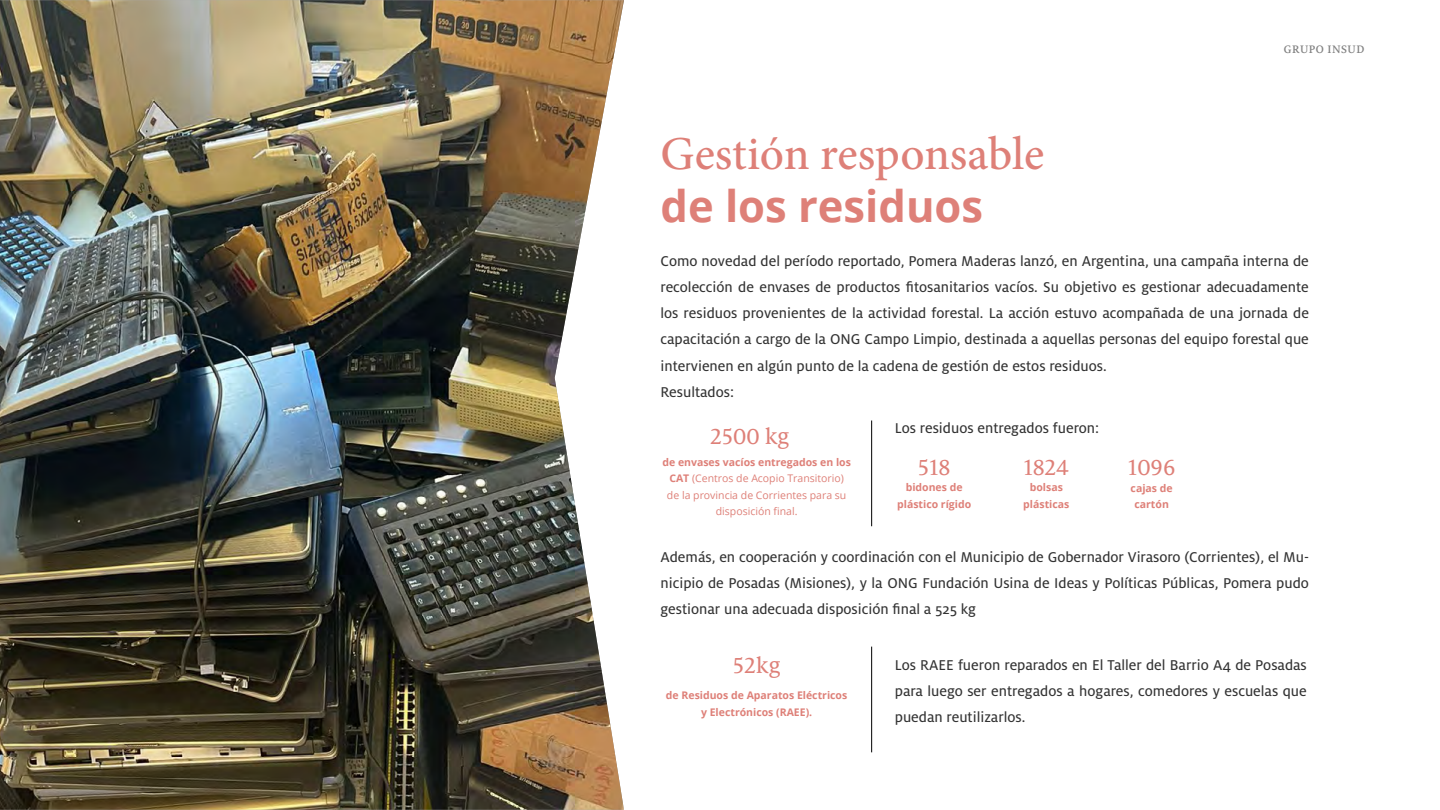
<style>
.page{position:relative;width:1440px;height:810px;background:#fff}
.page>*{position:absolute;margin:0;border:0;box-sizing:border-box;transform-origin:0 0}
.t1{font:500 47.25px "Minion Pro";letter-spacing:-.005em;color:#de8078}
.t2{font:700 43.5px "Open Sans";color:#de8078}
.t3{font:24px "Milo Serif OT Text";color:#de8078}
.t4{font:15.75px/26.2px "Milo OT Text";color:#333;text-align:justify}
.t5{font:500 12px "Milo Serif OT";letter-spacing:.04em;color:#818181}
.t6{font:10.5px/16.5px "Open Sans";color:#de8078;text-align:center}
.t7{font:700 10.5px/16.5px "Open Sans";color:#de8078;text-align:center}
.s1{font-weight:700}
</style>
<div class="page">
<img style="left:0;top:0;width:624px;height:810px">
<hr style="left:872px;top:421px;width:1px;height:105px;background:#000">
<hr style="left:872px;top:647px;width:1px;height:105px;background:#000">
<h1 class="t1" style="left:660px;top:122px;width:385px">Gestión responsable</h1>
<h2 class="t2" style="left:660px;top:175px;width:324px">de los residuos</h2>
<p class="t5" style="left:1284px;top:43px;width:82px">GRUPO INSUD</p>
<p class="t4" style="left:660px;top:248px;width:650px;text-align:left">Como novedad del período reportado, Pomera Maderas lanzó, en Argentina, una campaña interna de recolección de envases de productos fitosanitarios vacíos. Su objetivo es gestionar adecuadamente los residuos provenientes de la actividad forestal. La acción estuvo acompañada de una jornada de capacitación a cargo de la ONG Campo Limpio, destinada a aquellas personas del equipo forestal que intervienen en algún punto de la cadena de gestión de estos residuos.<br>Resultados:</p>
<h3 class="t3" style="left:710px;top:424px;width:81px">2500 kg</h3>
<p class="t6" style="left:662px;top:453px;width:190px"><span class="s1">de envases vacíos entregados en los<br>CAT</span> (Centros de Acopio Transitorio) de la provincia de Corrientes para su disposición final.</p>
<p class="t4" style="left:895px;top:415px;width:206px">Los residuos entregados fueron:</p>
<h3 class="t3" style="left:918px;top:455px;width:34px">518</h3>
<p class="t7" style="left:897px;top:479px;width:76px">bidones de plástico rígido</p>
<h3 class="t3" style="left:1024px;top:455px;width:47px">1824</h3>
<p class="t7" style="left:1023px;top:479px;width:48px">bolsas plásticas</p>
<h3 class="t3" style="left:1128px;top:455px;width:49px">1096</h3>
<p class="t7" style="left:1131px;top:480px;width:44px">cajas de cartón</p>
<p class="t4" style="left:660px;top:544px;width:650px">Además, en cooperación y coordinación con el Municipio de Gobernador Virasoro (Corrientes), el Mu&shy;nicipio de Posadas (Misiones), y la ONG Fundación Usina de Ideas y Políticas Públicas, Pomera pudo gestionar una adecuada disposición final a 525 kg</p>
<h3 class="t3" style="left:733px;top:653px;width:49px">52kg</h3>
<p class="t7" style="left:666px;top:687px;width:183px">de Residuos de Aparatos Eléctricos y Electrónicos (RAEE).</p>
<p class="t4" style="left:895px;top:652px;width:414px">Los RAEE fueron reparados en El Taller del Barrio A4 de Posadas para luego ser entregados a hogares, comedores y escuelas que puedan reutilizarlos.</p>
</div>
